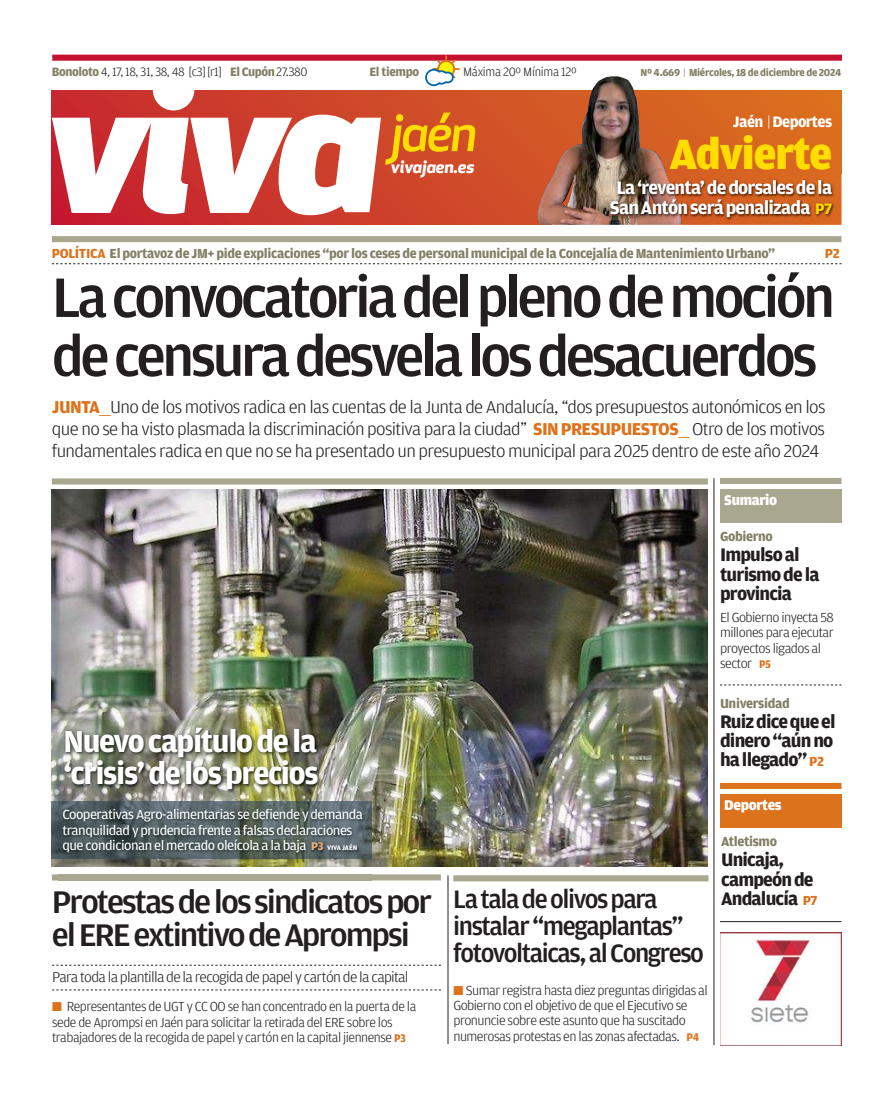
<style>
.page{position:relative;width:893px;height:1094px;background:#fff}
.page>*{position:absolute;margin:0;border:0;box-sizing:border-box;transform-origin:0 0}
.t1{font:500 58.95px/58.9px "Amplitude";letter-spacing:-.06em;color:#231f20}
.t2{font:italic 500 51.45px "Apex New";color:#fd0}
.t3{font:900 45px "Amplitude";letter-spacing:-.025em;color:#fd0}
.t4{font:500 33.15px/33.2px "Amplitude";letter-spacing:-.06em;color:#231f20;scale:1.05 1}
.t5{font:700 32.1px/32.1px "Amplitude";letter-spacing:-.045em;color:#fff}
.t6{font:500 26.7px/26.7px "Amplitude";letter-spacing:-.055em;color:#231f20}
.t7{font:700 19.35px/19.4px "Amplitude";letter-spacing:-.045em;color:#231f20}
.t8{font:700 19.35px/19.4px "Amplitude";letter-spacing:-.045em;color:#fff;text-align:center}
.t9{font:300 18.15px/22.2px "Amplitude";letter-spacing:-.035em;color:#231f20;text-align:justify;scale:1.05 1}
.t10{font:italic 700 17.1px "Apex New";letter-spacing:-.005em;color:#fff}
.t11{font:700 16.05px "Amplitude";letter-spacing:-.035em;color:#fff}
.t12{font:300 15px "Amplitude";letter-spacing:-.045em;color:#231f20;scale:1.05 1}
.t13{font:900 15px "Amplitude";letter-spacing:-.025em;color:#fff}
.t14{font:300 13.95px/15.5px "Amplitude";letter-spacing:-.035em;color:#231f20}
.t15{font:13.95px/15.5px "Amplitude";letter-spacing:-.035em;color:#fff;scale:1.05 1}
.t16{font:700 13.95px "Amplitude";letter-spacing:-.025em;color:#827f64}
.t17{font:700 13.95px "Amplitude";color:#dc721c}
.t18{font:300 12.9px "Amplitude";letter-spacing:-.02em;color:#231f20}
.t19{font:700 12.9px "Amplitude";letter-spacing:-.025em;color:#827f64}
.t20{font:700 10.65px "Amplitude";letter-spacing:-.025em;color:#827f64}
.s1{font-weight:700;color:#827f64}
.s2{font-weight:300}
.s3{font-size:16.05px;color:#fd0}
.s4{color:#dc721c}
.s5{font-weight:700;color:#dc721c}
.s6{font-weight:700;font-size:11.85px;color:#edb07e}
.s7{font-weight:700;font-size:6.9px}
.s8{font-weight:700;font-size:11.85px;color:#dc721c}
.s9{font-size:13.95px;color:#dc721c}
</style>
<div class="page">
<img style="left:52px;top:489px;width:655px;height:377px">
<svg style="left:52px;top:801px;width:7px;height:2px"></svg>
<img style="left:52px;top:803px;width:7px;height:55px">
<svg style="left:52px;top:90px;width:789px;height:135px;background:#d25325"></svg>
<svg style="left:52px;top:90px;width:329px;height:125px"></svg>
<div style="left:52px;top:55px;width:790px;height:6px;background:#c4122f"></div>
<svg style="left:424px;top:58px;width:35px;height:29px"></svg>
<div style="left:720px;top:489px;width:121px;height:34px;background:#a9a790"></div>
<hr style="left:713px;top:478px;width:1px;height:567px;background:#231f20">
<svg style="left:720px;top:684px;width:121px;height:1px"></svg>
<div style="left:720px;top:478px;width:121px;height:6px;background:#a9a790"></div>
<div style="left:52px;top:478px;width:655px;height:6px;background:#a9a790"></div>
<div style="left:720px;top:794px;width:121px;height:33px;background:#dc721c"></div>
<div style="left:720px;top:783px;width:121px;height:6px;background:#dc721c"></div>
<div style="left:52px;top:236px;width:789px;height:6px;background:#a9a790"></div>
<svg style="left:52px;top:263px;width:789px;height:1px"></svg>
<img style="left:720px;top:932px;width:121px;height:113px">
<hr style="left:720px;top:921px;width:121px;height:1px;background:#231f20">
<img style="left:537px;top:76px;width:144px;height:149px">
<img style="left:681px;top:174px;width:161px;height:51px">
<img style="left:552px;top:174px;width:129px;height:51px">
<div style="left:52px;top:874px;width:389px;height:6px;background:#a9a790"></div>
<hr style="left:447px;top:875px;width:1px;height:169px;background:#231f20">
<div style="left:453px;top:875px;width:255px;height:6px;background:#a9a790"></div>
<svg style="left:52px;top:965px;width:389px;height:1px"></svg>
<svg style="left:52px;top:989px;width:389px;height:1px"></svg>
<img style="left:59px;top:803px;width:312px;height:78px">
<img style="left:59px;top:720px;width:312px;height:83px">
<img style="left:372px;top:803px;width:10px;height:57px">
<svg style="left:53px;top:858px;width:6px;height:2px"></svg>
<img style="left:371px;top:803px;width:1px;height:57px">
<p class="t18" style="left:52px;top:66px;width:257px"><span class="s1">Bonoloto</span> 4, 17, 18, 31, 38, 48 [c3] [r1] <span class="s1">El Cupón</span> 27.380</p>
<p class="t19" style="left:369px;top:66px;width:52px">El tiempo</p>
<p class="t18" style="left:463px;top:66px;width:115px">Máxima 20º Mínima 12º</p>
<p class="t20" style="left:640px;top:68px;width:202px">Nº 4.669 <span class="s2">|</span> Miércoles, 18 de diciembre de 2024</p>
<h2 class="t2" style="left:391px;top:103px;width:88px">jaén</h2>
<p class="t10" style="left:391px;top:158px;width:85px">vivajaen.es</p>
<p class="t11" style="left:732px;top:116px;width:101px">Jaén <span class="s2">|</span> Deportes</p>
<h3 class="t3" style="left:669px;top:137px;width:164px">Advierte</h3>
<h3 class="t8" style="left:610px;top:179px;width:224px">La ‘reventa’ de dorsales de la<br>San Antón será penalizada <span class="s3">P7</span></h3>
<p class="t16" style="left:52px;top:247px;width:725px"><span class="s4">POLÍTICA</span> El portavoz de JM+ pide explicaciones “por los ceses de personal municipal de la Concejalía de Mantenimiento Urbano”</p>
<p class="t17" style="left:824px;top:247px;width:16px">P2</p>
<h1 class="t1" style="left:52px;top:272px;width:784px">La convocatoria del pleno de moción de censura desvela los desacuerdos</h1>
<p class="t9" style="left:52px;top:397px;width:738px"><span class="s5">JUNTA</span><span class="s4">___</span>Uno de los motivos radica en las cuentas de la Junta de Andalucía, “dos presupuestos autonómicos en los que no se ha visto plasmada la discriminación positiva para la ciudad” <span class="s5">SIN PRESUPUESTOS</span><span class="s4">___</span> Otro de los motivos fundamentales radica en que no se ha presentado un presupuesto municipal para 2025 dentro de este año 2024</p>
<p class="t13" style="left:724px;top:494px;width:54px">Sumario</p>
<p class="t16" style="left:720px;top:531px;width:54px">Gobierno</p>
<h3 class="t7" style="left:720px;top:546px;width:101px">Impulso al turismo de la provincia</h3>
<h3 class="t5" style="left:63px;top:727px;width:257px">Nuevo capítulo de la ‘crisis’ de los precios</h3>
<p class="t15" style="left:62px;top:807px;width:288px">Cooperativas Agro-alimentarias se defiende y demanda tranquilidad y prudencia frente a falsas declaraciones que condicionan el mercado oleícola a la baja <span class="s6">P3</span> <span class="s7">VIVA JAÉN</span></p>
<h3 class="t4" style="left:52px;top:887px;width:363px">Protestas de los sindicatos por el ERE extintivo de Aprompsi</h3>
<p class="t12" style="left:52px;top:971px;width:341px">Para toda la plantilla de la recogida de papel y cartón de la capital</p>
<p class="t14" style="left:52px;top:999px;width:365px"><span class="s4">■</span> Representantes de UGT y CC OO se han concentrado en la puerta de la sede de Aprompsi en Jaén para solicitar la retirada del ERE sobre los trabajadores de la recogida de papel y cartón en la capital jiennense <span class="s8">P3</span></p>
<h3 class="t6" style="left:453px;top:888px;width:252px">La tala de olivos para instalar “megaplantas” fotovoltaicas, al Congreso</h3>
<p class="t14" style="left:453px;top:983px;width:256px"><span class="s4">■</span> Sumar registra hasta diez preguntas dirigidas al Gobierno con el objetivo de que el Ejecutivo se pronuncie sobre este asunto que ha suscitado numerosas protestas en las zonas afectadas. <span class="s8">P4</span></p>
<p class="t14" style="left:720px;top:610px;width:116px">El Gobierno inyecta 58 millones para ejecutar proyectos ligados al sector <span class="s8">P5</span></p>
<p class="t16" style="left:720px;top:697px;width:71px">Universidad</p>
<h3 class="t7" style="left:720px;top:712px;width:117px;text-align:justify">Ruiz dice que el dinero “aún no ha llegado” <span class="s9">P2</span></h3>
<p class="t13" style="left:724px;top:799px;width:59px">Deportes</p>
<p class="t16" style="left:721px;top:836px;width:57px">Atletismo</p>
<h3 class="t7" style="left:721px;top:851px;width:98px">Unicaja, campeón de<br>Andalucía <span class="s9">P7</span></h3>
</div>
